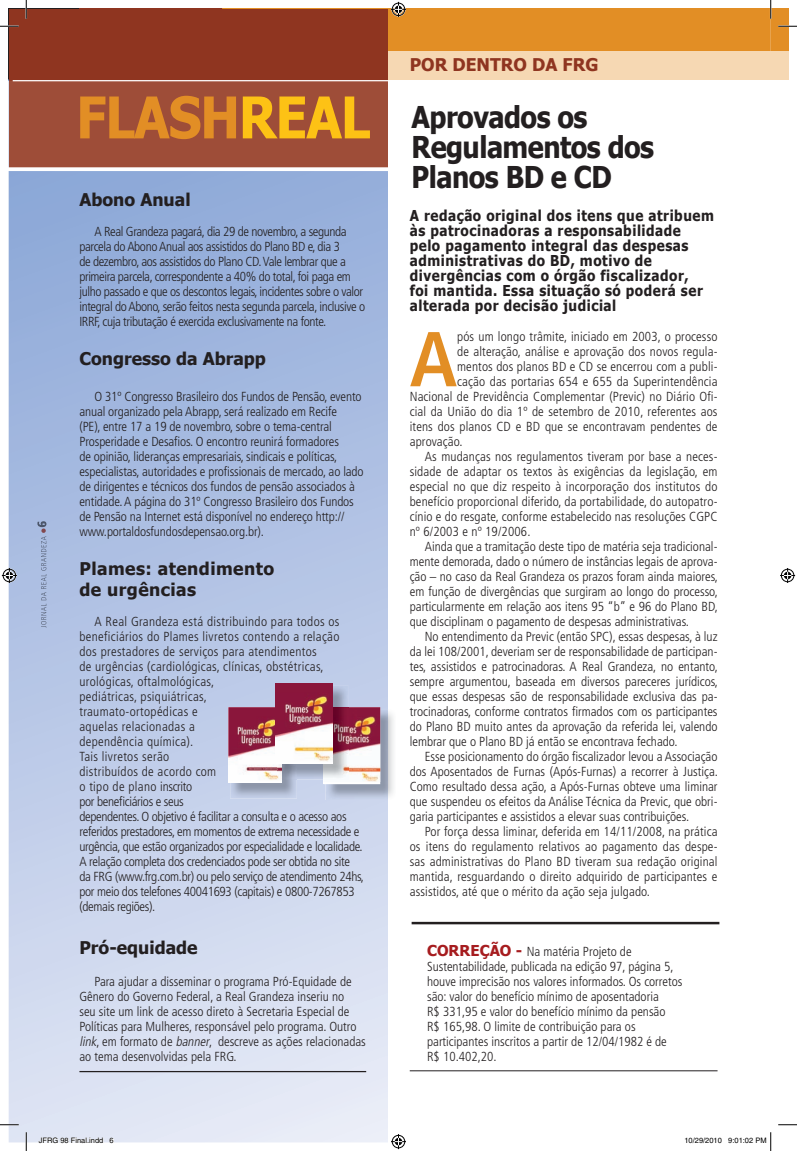
<style>
.page{position:relative;width:797px;height:1151px;background:#fff}
.page>*{position:absolute;margin:0;border:0;box-sizing:border-box;transform-origin:0 0}
.t1{font:700 condensed 77.62px "Frutiger";color:#e28e25}
.t2{font:700 57.62px "Tahoma";letter-spacing:-.02em;color:#e28e25;scale:.9 1}
.t3{font:700 30px/30px "Tahoma";letter-spacing:-.02em;color:#231f20;scale:.9 1}
.t4{font:700 17.5px "Tahoma";color:#231f20}
.t5{font:700 17.5px/21px "Tahoma";letter-spacing:.025em;color:#231f20}
.t6{font:700 17.5px "Tahoma";color:#8f3520}
.t7{font:700 15px/15px "Tahoma";letter-spacing:.04em;color:#231f20;scale:.9 1}
.t8{font:300 condensed 13.12px/15px "Frutiger";color:#231f20}
.t9{font:300 condensed 13.12px/15px "Frutiger";letter-spacing:-.03em;color:#231f20}
.t10{font:7.5px "Helvetica";color:#000}
.s1{color:#fdc215}
.s2{font-style:italic}
.s3{font-family:"Tahoma";font-weight:700;font-stretch:normal;font-size:15px;color:#a61c1f}
</style>
<div class="page">
<div style="left:10px;top:51px;width:778px;height:29px;background:#f6d8b3"></div>
<svg style="left:9px;top:171px;width:379px;height:971px;background:#b8c8e6"></svg>
<img style="left:41px;top:536px;width:5px;height:94px">
<svg style="left:37px;top:521px;width:9px;height:12px"></svg>
<div style="left:9px;top:9px;width:379px;height:159px;background:#8f3520"></div>
<div style="left:9px;top:80px;width:379px;height:87px;background:#9e4d38"></div>
<hr style="left:13px;top:80px;width:375px;height:1px;background:#fff">
<img style="left:230px;top:780px;width:67px;height:19px">
<div style="left:228px;top:707px;width:53px;height:76px;background:#fff"></div>
<img style="left:228px;top:707px;width:50px;height:73px">
<img style="left:325px;top:709px;width:69px;height:91px">
<div style="left:323px;top:707px;width:57px;height:77px;background:#fff"></div>
<img style="left:348px;top:707px;width:32px;height:75px">
<img style="left:297px;top:685px;width:51px;height:95px">
<img style="left:281px;top:764px;width:16px;height:16px">
<img style="left:278px;top:764px;width:3px;height:15px">
<img style="left:323px;top:707px;width:25px;height:73px">
<div style="left:276px;top:683px;width:56px;height:81px;background:#fff"></div>
<img style="left:276px;top:683px;width:56px;height:78px">
<svg style="left:9px;top:167px;width:379px;height:1px"></svg>
<hr style="left:79px;top:1071px;width:287px;height:1px;background:#231f20">
<hr style="left:411px;top:922px;width:308px;height:2px;background:#231f20">
<hr style="left:410px;top:1071px;width:307px;height:1px;background:#231f20">
<svg style="left:0;top:1124px;width:19px;height:1px"></svg>
<svg style="left:778px;top:1124px;width:19px;height:1px"></svg>
<svg style="left:25px;top:1132px;width:2px;height:19px"></svg>
<svg style="left:0;top:0;width:797px;height:51px"></svg>
<svg style="left:391px;top:1134px;width:15px;height:15px"></svg>
<svg style="left:2px;top:568px;width:15px;height:15px"></svg>
<svg style="left:780px;top:568px;width:15px;height:15px"></svg>
<svg style="left:38px;top:1137px;width:65px;height:6px"></svg>
<svg style="left:109px;top:1138px;width:5px;height:4px"></svg>
<svg style="left:770px;top:1132px;width:1px;height:19px"></svg>
<h2 class="t2" style="left:76px;top:77px;width:328px">FLASH<span class="s1">REAL</span></h2>
<h3 class="t4" style="left:79px;top:188px;width:113px">Abono Anual</h3>
<p class="t9" style="left:79px;top:224px;width:287px;text-indent:15px">A Real Grandeza pagará, dia 29 de novembro, a segunda parcela do Abono Anual aos assistidos do Plano BD e, dia 3<br>de dezembro, aos assistidos do Plano CD. Vale lembrar que a primeira parcela, correspondente a 40% do total, foi paga em julho passado e que os descontos legais, incidentes sobre o valor integral do Abono, serão feitos nesta segunda parcela, inclusive o IRRF, cuja tributação é exercida exclusivamente na fonte.</p>
<h3 class="t4" style="left:79px;top:346px;width:188px">Congresso da Abrapp</h3>
<p class="t8" style="left:79px;top:389px;width:286px;text-indent:15px">O 31º Congresso Brasileiro dos Fundos de Pensão, evento anual organizado pela Abrapp, será realizado em Recife<br>(PE), entre 17 a 19 de novembro, sobre o tema-central Prosperidade e Desafios. O encontro reunirá formadores<br>de opinião, lideranças empresariais, sindicais e políticas, especialistas, autoridades e profissionais de mercado, ao lado de dirigentes e técnicos dos fundos de pensão associados à entidade. A página do 31º Congresso Brasileiro dos Fundos de Pensão na Internet está disponível no endereço http:// www.portaldosfundosdepensao.org.br).</p>
<h3 class="t5" style="left:79px;top:557px;width:196px">Plames: atendimento de urgências</h3>
<p class="t8" style="left:79px;top:614px;width:286px;text-indent:15px">A Real Grandeza está distribuindo para todos os beneficiários do Plames livretos contendo a relação<br>dos prestadores de serviços para atendimentos<br>de urgências (cardiológicas, clínicas, obstétricas, urológicas, oftalmológicas,<br>pediátricas, psiquiátricas,<br>traumato-ortopédicas e<br>aquelas relacionadas a<br>dependência química).<br>Tais livretos serão<br>distribuídos de acordo com<br>o tipo de plano inscrito<br>por beneficiários e seus<br>dependentes. O objetivo é facilitar a consulta e o acesso aos referidos prestadores, em momentos de extrema necessidade e urgência, que estão organizados por especialidade e localidade.<br>A relação completa dos credenciados pode ser obtida no site da FRG (www.frg.com.br) ou pelo serviço de atendimento 24hs, por meio dos telefones 40041693 (capitais) e 0800-7267853 (demais regiões).</p>
<h3 class="t4" style="left:79px;top:935px;width:120px">Pró-equidade</h3>
<p class="t8" style="left:79px;top:974px;width:288px;text-indent:15px">Para ajudar a disseminar o programa Pró-Equidade de Gênero do Governo Federal, a Real Grandeza inseriu no<br>seu site um link de acesso direto à Secretaria Especial de Políticas para Mulheres, responsável pelo programa. Outro <span class="s2">link</span>, em formato de <span class="s2">banner</span>, descreve as ações relacionadas ao tema desenvolvidas pela FRG.</p>
<h3 class="t6" style="left:410px;top:53px;width:190px">POR DENTRO DA FRG</h3>
<h3 class="t3" style="left:411px;top:101px;width:271px">Aprovados os<br>Regulamentos dos<br>Planos BD e CD</h3>
<p class="t7" style="left:410px;top:207px;width:339px">A redação original dos itens que atribuem às patrocinadoras a responsabilidade pelo pagamento integral das despesas administrativas do BD, motivo de divergências com o órgão fiscalizador,<br>foi mantida. Essa situação só poderá ser alterada por decisão judicial</p>
<h1 class="t1" style="left:410px;top:313px;width:49px">A</h1>
<p class="t8" style="left:457px;top:329px;width:262px">pós um longo trâmite, iniciado em 2003, o processo</p>
<p class="t8" style="left:457px;top:344px;width:262px">de alteração, análise e aprovação dos novos regula-</p>
<p class="t8" style="left:457px;top:359px;width:262px">mentos dos planos BD e CD se encerrou com a publi-</p>
<p class="t8" style="left:457px;top:374px;width:262px">cação das portarias 654 e 655 da Superintendência</p>
<p class="t8" style="left:410px;top:389px;width:309px">Nacional de Previdência Complementar (Previc) no Diário Ofi-</p>
<p class="t8" style="left:410px;top:404px;width:309px">cial da União do dia 1º de setembro de 2010, referentes aos</p>
<p class="t8" style="left:410px;top:419px;width:309px">itens dos planos CD e BD que se encontravam pendentes de</p>
<p class="t8" style="left:410px;top:434px;width:54px">aprovação.</p>
<p class="t8" style="left:425px;top:449px;width:294px">As mudanças nos regulamentos tiveram por base a neces-</p>
<p class="t8" style="left:410px;top:464px;width:309px">sidade de adaptar os textos às exigências da legislação, em</p>
<p class="t8" style="left:410px;top:479px;width:309px">especial no que diz respeito à incorporação dos institutos do</p>
<p class="t8" style="left:410px;top:494px;width:309px">benefício proporcional diferido, da portabilidade, do autopatro-</p>
<p class="t8" style="left:410px;top:509px;width:309px">cínio e do resgate, conforme estabelecido nas resoluções CGPC</p>
<p class="t8" style="left:410px;top:524px;width:122px">nº 6/2003 e nº 19/2006.</p>
<p class="t8" style="left:425px;top:539px;width:294px">Ainda que a tramitação deste tipo de matéria seja tradicional-</p>
<p class="t8" style="left:410px;top:554px;width:309px">mente demorada, dado o número de instâncias legais de aprova-</p>
<p class="t8" style="left:410px;top:569px;width:310px">ção – no caso da Real Grandeza os prazos foram ainda maiores,</p>
<p class="t8" style="left:410px;top:584px;width:310px">em função de divergências que surgiram ao longo do processo,</p>
<p class="t8" style="left:410px;top:599px;width:310px">particularmente em relação aos itens 95 “b” e 96 do Plano BD,</p>
<p class="t8" style="left:410px;top:614px;width:281px">que disciplinam o pagamento de despesas administrativas.</p>
<p class="t8" style="left:425px;top:629px;width:294px">No entendimento da Previc (então SPC), essas despesas, à luz</p>
<p class="t8" style="left:410px;top:644px;width:309px">da lei 108/2001, deveriam ser de responsabilidade de participan-</p>
<p class="t8" style="left:410px;top:659px;width:310px">tes, assistidos e patrocinadoras. A Real Grandeza, no entanto,</p>
<p class="t8" style="left:410px;top:674px;width:310px">sempre argumentou, baseada em diversos pareceres jurídicos,</p>
<p class="t8" style="left:410px;top:689px;width:309px">que essas despesas são de responsabilidade exclusiva das pa-</p>
<p class="t8" style="left:410px;top:704px;width:309px">trocinadoras, conforme contratos firmados com os participantes</p>
<p class="t8" style="left:410px;top:719px;width:309px">do Plano BD muito antes da aprovação da referida lei, valendo</p>
<p class="t8" style="left:410px;top:734px;width:269px">lembrar que o Plano BD já então se encontrava fechado.</p>
<p class="t8" style="left:425px;top:749px;width:294px">Esse posicionamento do órgão fiscalizador levou a Associação</p>
<p class="t8" style="left:410px;top:764px;width:310px">dos Aposentados de Furnas (Após-Furnas) a recorrer à Justiça.</p>
<p class="t8" style="left:410px;top:779px;width:309px">Como resultado dessa ação, a Após-Furnas obteve uma liminar</p>
<p class="t8" style="left:410px;top:794px;width:309px">que suspendeu os efeitos da Análise Técnica da Previc, que obri-</p>
<p class="t8" style="left:410px;top:809px;width:281px">garia participantes e assistidos a elevar suas contribuições.</p>
<p class="t8" style="left:425px;top:824px;width:294px">Por força dessa liminar, deferida em 14/11/2008, na prática</p>
<p class="t8" style="left:410px;top:839px;width:309px">os itens do regulamento relativos ao pagamento das despe-</p>
<p class="t8" style="left:410px;top:854px;width:309px">sas administrativas do Plano BD tiveram sua redação original</p>
<p class="t8" style="left:410px;top:869px;width:309px">mantida, resguardando o direito adquirido de participantes e</p>
<p class="t8" style="left:410px;top:884px;width:242px">assistidos, até que o mérito da ação seja julgado.</p>
<p class="t8" style="left:427px;top:944px;width:257px"><span class="s3">CORREÇÃO -</span> Na matéria Projeto de Sustentabilidade, publicada na edição 97, página 5, houve imprecisão nos valores informados. Os corretos são: valor do benefício mínimo de aposentadoria<br>R$ 331,95 e valor do benefício mínimo da pensão<br>R$ 165,98. O limite de contribuição para os participantes inscritos a partir de 12/04/1982 é de R$ 10.402,20.</p>
<p class="t10" style="left:39px;top:1136px;width:77px">JFRG 98 Final.indd 6</p>
<p class="t10" style="left:684px;top:1136px;width:84px">10/29/2010 9:01:02 PM</p>
</div>
